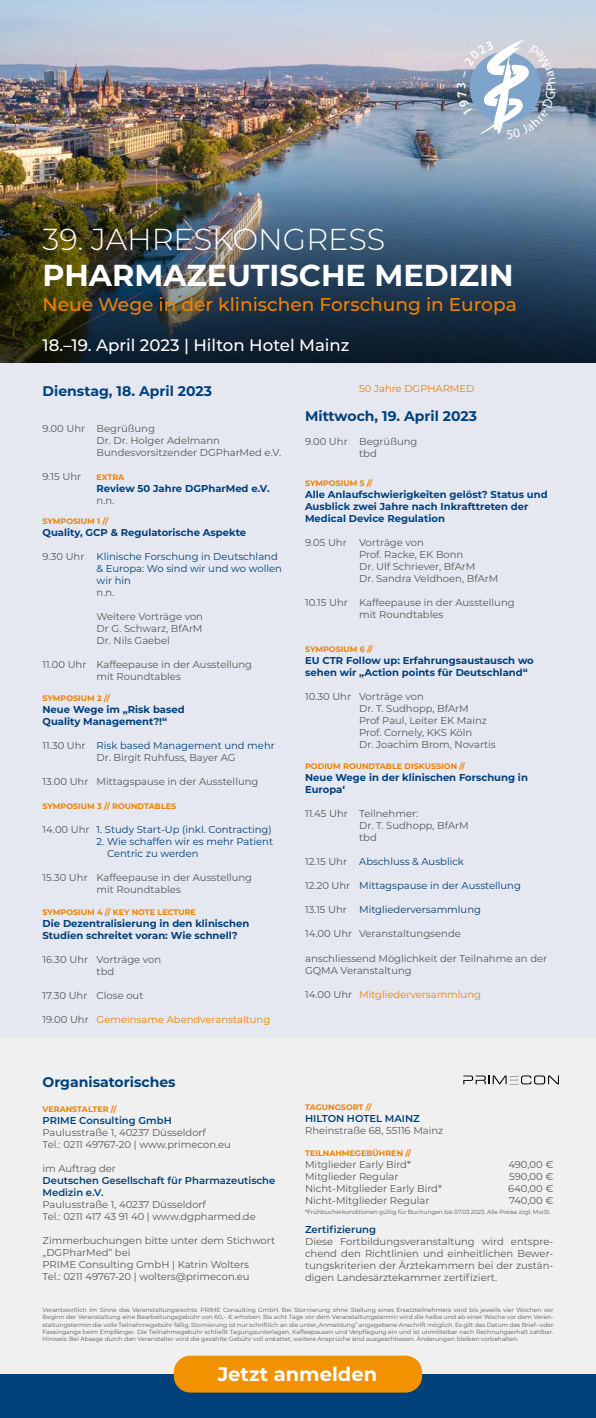
<style>
.page{position:relative;width:596px;height:1418px;background:#fff}
.page>*{position:absolute;margin:0;border:0;box-sizing:border-box;transform-origin:0 0}
.t1{font:700 30.3px/36.3px "Montserrat";color:#fff}
.Fließtext{font:700 19.5px "Montserrat";color:#fff}
.t2{font:500 18.6px "Montserrat";color:#f08100}
.t3{font:500 16.6px "Montserrat";color:#fff}
.Fließtext-2{font:700 14px "Montserrat";color:#00417b}
.Fließtext-3{font:10px/12px "Montserrat";color:#575756}
.Fließtext-4{font:700 10px/12px "Montserrat";color:#00417b}
.Fließtext-5{font:10px/12px "Montserrat";color:#00417b}
.Fließtext-6{font:600 10px/12px "Montserrat";color:#00417b}
.Fließtext-7{font:10px "Montserrat";color:#f08100}
.Fließtext-8{font:700 8px "Montserrat";color:#f08100}
.Fließtext-9{font:6px/7.2px "Montserrat";letter-spacing:-.01em;color:#575756;text-align:justify}
.s1{font-weight:300}
.s2{color:#575756}
.s3{font-weight:600;color:#00417b}
.s4{font-weight:400;color:#575756}
</style>
<div class="page">
<div style="left:0;top:1008px;width:595px;height:367px;background:#f0f0f0"></div>
<div style="left:0;top:363px;width:595px;height:674px;background:#e5e7f1"></div>
<img style="left:0;top:0;width:595px;height:187px">
<div style="left:0;top:1373px;width:595px;height:44px;background:#00417b"></div>
<img style="left:0;top:187px;width:595px;height:176px">
<svg style="left:463px;top:1075px;width:95px;height:9px"></svg>
<div style="left:174px;top:1355px;width:248px;height:37px;background:#f39200;border-radius:17px"></div>
<svg style="left:456px;top:39px;width:99px;height:100px"></svg>
<p class="t1" style="left:43px;top:219px;width:472px"><span class="s1">39. JAHRESKONGRESS<br></span>PHARMAZEUTISCHE MEDIZIN</p>
<p class="t2" style="left:43px;top:291px;width:475px">Neue Wege in der klinischen Forschung in Europa</p>
<p class="t3" style="left:43px;top:333px;width:308px">18.–19. April 2023 | Hilton Hotel Mainz</p>
<p class="Fließtext-2" style="left:43px;top:381px;width:171px">Dienstag, 18. April 2023</p>
<p class="Fließtext-3" style="left:43px;top:422px;width:114px">9.00 Uhr Begrüßung</p>
<p class="Fließtext-3" style="left:97px;top:434px;width:125px">Dr. Dr. Holger Adelmann</p>
<p class="Fließtext-3" style="left:97px;top:446px;width:186px">Bundesvorsitzender DGPharMed e.V.</p>
<p class="Fließtext-3" style="left:43px;top:470px;width:40px">9.15 Uhr</p>
<p class="Fließtext-8" style="left:97px;top:472px;width:29px">EXTRA</p>
<p class="Fließtext-4" style="left:97px;top:482px;width:174px">Review 50 Jahre DGPharMed e.V.</p>
<p class="Fließtext-3" style="left:97px;top:494px;width:19px">n.n.</p>
<p class="Fließtext-8" style="left:43px;top:515px;width:67px">SYMPOSIUM 1 //</p>
<p class="Fließtext-4" style="left:43px;top:525px;width:205px">Quality, GCP &amp; Regulatorische Aspekte</p>
<p class="Fließtext-5" style="left:97px;top:549px;width:187px;text-indent:-54px"><span class="s2">9.30 Uhr</span> Klinische Forschung in Deutschland &amp; Europa: Wo sind wir und wo wollen wir hin</p>
<p class="Fließtext-3" style="left:97px;top:585px;width:19px">n.n.</p>
<p class="Fließtext-3" style="left:97px;top:609px;width:108px">Weitere Vorträge von</p>
<p class="Fließtext-3" style="left:97px;top:621px;width:107px">Dr G. Schwarz, BfArM<br>Dr. Nils Gaebel</p>
<p class="Fließtext-3" style="left:97px;top:657px;width:157px;text-indent:-54px">11.00 Uhr Kaffeepause in der Ausstellung mit Roundtables</p>
<p class="Fließtext-8" style="left:43px;top:692px;width:69px">SYMPOSIUM 2 //</p>
<p class="Fließtext-4" style="left:43px;top:703px;width:143px">Neue Wege im „Risk based<br>Quality Management?!“</p>
<p class="Fließtext-5" style="left:43px;top:739px;width:233px"><span class="s2">11.30 Uhr</span> Risk based Management und mehr</p>
<p class="Fließtext-3" style="left:97px;top:751px;width:140px">Dr. Birgit Ruhfuss, Bayer AG</p>
<p class="Fließtext-3" style="left:43px;top:775px;width:217px">13.00 Uhr Mittagspause in der Ausstellung</p>
<p class="Fließtext-8" style="left:43px;top:800px;width:135px">SYMPOSIUM 3 // ROUNDTABLES</p>
<p class="Fließtext-5" style="left:43px;top:823px;width:230px"><span class="s2">14.00 Uhr</span> 1. Study Start-Up (inkl. Contracting)</p>
<p class="Fließtext-5" style="left:107px;top:835px;width:167px;text-indent:-11px">2. Wie schaffen wir es mehr Patient<br>Centric zu werden</p>
<p class="Fließtext-3" style="left:97px;top:871px;width:157px;text-indent:-54px">15.30 Uhr Kaffeepause in der Ausstellung mit Roundtables</p>
<p class="Fließtext-8" style="left:43px;top:906px;width:155px">SYMPOSIUM 4 // KEY NOTE LECTURE</p>
<p class="Fließtext-4" style="left:43px;top:916px;width:208px">Die Dezentralisierung in den klinischen<br>Studien schreitet voran: Wie schnell?</p>
<p class="Fließtext-3" style="left:97px;top:953px;width:66px;text-indent:-54px">16.30 Uhr Vorträge von tbd</p>
<p class="Fließtext-3" style="left:43px;top:989px;width:102px">17.30 Uhr Close out</p>
<p class="Fließtext-7" style="left:43px;top:1012px;width:229px"><span class="s2">19.00 Uhr</span> Gemeinsame Abendveranstaltung</p>
<p class="Fließtext-7" style="left:359px;top:382px;width:117px">50 Jahre DGPHARMED</p>
<p class="Fließtext-2" style="left:305px;top:406px;width:173px">Mittwoch, 19. April 2023</p>
<p class="Fließtext-3" style="left:305px;top:435px;width:114px">9.00 Uhr Begrüßung</p>
<p class="Fließtext-3" style="left:359px;top:447px;width:19px">tbd</p>
<p class="Fließtext-8" style="left:305px;top:477px;width:69px">SYMPOSIUM 5 //</p>
<p class="Fließtext-4" style="left:305px;top:488px;width:244px">Alle Anlaufschwierigkeiten gelöst? Status und<br>Ausblick zwei Jahre nach Inkrafttreten der<br>Medical Device Regulation</p>
<p class="Fließtext-3" style="left:359px;top:536px;width:141px;text-indent:-54px">9.05 Uhr Vorträge von<br>Prof. Racke, EK Bonn<br>Dr. Ulf Schriever, BfArM<br>Dr. Sandra Veldhoen, BfArM</p>
<p class="Fließtext-3" style="left:359px;top:596px;width:157px;text-indent:-54px">10.15 Uhr Kaffeepause in der Ausstellung mit Roundtables</p>
<p class="Fließtext-8" style="left:305px;top:643px;width:69px">SYMPOSIUM 6 //</p>
<p class="Fließtext-4" style="left:305px;top:653px;width:230px">EU CTR Follow up: Erfahrungsaustausch wo sehen wir „Action points für Deutschland“</p>
<p class="Fließtext-3" style="left:359px;top:690px;width:129px;text-indent:-54px">10.30 Uhr Vorträge von<br>Dr. T. Sudhopp, BfArM<br>Prof Paul, Leiter EK Mainz</p>
<p class="Fließtext-3" style="left:359px;top:726px;width:138px">Prof. Cornely, KKS Köln<br>Dr. Joachim Brom, Novartis</p>
<p class="Fließtext-8" style="left:305px;top:760px;width:161px">PODIUM ROUNDTABLE DISKUSSION //</p>
<p class="Fließtext-4" style="left:305px;top:771px;width:224px">Neue Wege in der klinischen Forschung in<br>Europa‘</p>
<p class="Fließtext-3" style="left:359px;top:807px;width:111px;text-indent:-54px">11.45 Uhr Teilnehmer:<br>Dr. T. Sudhopp, BfArM tbd</p>
<p class="Fließtext-5" style="left:305px;top:855px;width:160px"><span class="s2">12.15 Uhr</span> Abschluss &amp; Ausblick</p>
<p class="Fließtext-5" style="left:305px;top:879px;width:217px"><span class="s2">12.20 Uhr</span> Mittagspause in der Ausstellung</p>
<p class="Fließtext-5" style="left:305px;top:903px;width:177px"><span class="s2">13.15 Uhr</span> Mitgliederversammlung</p>
<p class="Fließtext-3" style="left:305px;top:927px;width:157px">14.00 Uhr Veranstaltungsende</p>
<p class="Fließtext-3" style="left:305px;top:951px;width:243px">anschliessend Möglichkeit der Teilnahme an der<br>GQMA Veranstaltung</p>
<p class="Fließtext-7" style="left:305px;top:987px;width:177px"><span class="s2">14.00 Uhr</span> Mitgliederversammlung</p>
<p class="Fließtext-2" style="left:43px;top:1071px;width:135px">Organisatorisches</p>
<p class="Fließtext-8" style="left:43px;top:1103px;width:75px">VERANSTALTER //</p>
<p class="Fließtext-3" style="left:43px;top:1114px;width:165px"><span class="s3">PRIME Consulting GmbH<br></span>Paulusstraße 1, 40237 Düsseldorf</p>
<p class="Fließtext-3" style="left:43px;top:1138px;width:190px">Tel.: 0211 49767-20 | www.primecon.eu</p>
<p class="Fließtext-6" style="left:43px;top:1161px;width:234px"><span class="s4">im Auftrag der<br></span>Deutschen Gesellschaft für Pharmazeutische<br>Medizin e.V.<br><span class="s4">Paulusstraße 1, 40237 Düsseldorf</span></p>
<p class="Fließtext-3" style="left:43px;top:1210px;width:214px">Tel.: 0211 417 43 91 40 | www.dgpharmed.de</p>
<p class="Fließtext-3" style="left:43px;top:1234px;width:234px">Zimmerbuchungen bitte unter dem Stichwort „DGPharMed“ bei<br>PRIME Consulting GmbH | Katrin Wolters<br>Tel.: 0211 49767-20 | wolters@primecon.eu</p>
<p class="Fließtext-8" style="left:305px;top:1101px;width:68px">TAGUNGSORT //</p>
<p class="Fließtext-6" style="left:305px;top:1112px;width:116px">HILTON HOTEL MAINZ</p>
<p class="Fließtext-3" style="left:305px;top:1124px;width:140px">Rheinstraße 68, 55116 Mainz</p>
<p class="Fließtext-8" style="left:305px;top:1147px;width:107px">TEILNAHMEGEBÜHREN //</p>
<p class="Fließtext-3" style="left:305px;top:1157px;width:107px">Mitglieder Early Bird*</p>
<p class="Fließtext-3" style="left:508px;top:1157px;width:47px">490,00 €</p>
<p class="Fließtext-3" style="left:305px;top:1169px;width:95px">Mitglieder Regular</p>
<p class="Fließtext-3" style="left:509px;top:1169px;width:46px">590,00 €</p>
<p class="Fließtext-3" style="left:305px;top:1181px;width:138px">Nicht-Mitglieder Early Bird*</p>
<p class="Fließtext-3" style="left:508px;top:1181px;width:47px">640,00 €</p>
<p class="Fließtext-3" style="left:305px;top:1193px;width:126px">Nicht-Mitglieder Regular</p>
<p class="Fließtext-3" style="left:509px;top:1193px;width:46px">740,00 €</p>
<p class="Fließtext-9" style="left:305px;top:1207px;width:247px">*Frühbucherkonditionen gültig für Buchungen bis 07.03.2023. Alle Preise zzgl. MwSt.</p>
<p class="Fließtext-6" style="left:305px;top:1222px;width:72px">Zertifizierung</p>
<p class="Fließtext-3" style="left:305px;top:1234px;width:250px;text-align:justify">Diese Fortbildungsveranstaltung wird entspre&shy;chend den Richtlinien und einheitlichen Bewer&shy;tungskriterien der Ärztekammern bei der zustän&shy;digen Landesärztekammer zertifiziert.</p>
<p class="Fließtext-9" style="left:43px;top:1306px;width:512px">Verantwortlich im Sinne des Veranstaltungsrechts: PRIME Consulting GmbH. Bei Stornierung ohne Stellung eines Ersatzteilnehmers wird bis jeweils vier Wochen vor Beginn der Veranstaltung eine Bearbeitungsgebühr von 60,– € erhoben. Bis acht Tage vor dem Veranstaltungstermin wird die halbe und ab einer Woche vor dem Veran&shy;staltungstermin die volle Teilnahmegebühr fällig. Stornierung ist nur schriftlich an die unter„Anmeldung“ angegebene Anschrift möglich. Es gilt das Datum des Brief- oder Faxeingangs beim Empfänger. Die Teilnahmegebühr schließt Tagungsunterlagen, Kaffeepausen und Verpflegung ein und ist unmittelbar nach Rechnungserhalt zahlbar.<br>Hinweis: Bei Absage durch den Veranstalter wird die gezahlte Gebühr voll erstattet, weitere Ansprüche sind ausgeschlossen. Änderungen bleiben vorbehalten.</p>
<p class="Fließtext" style="left:218px;top:1359px;width:161px">Jetzt anmelden</p>
</div>
